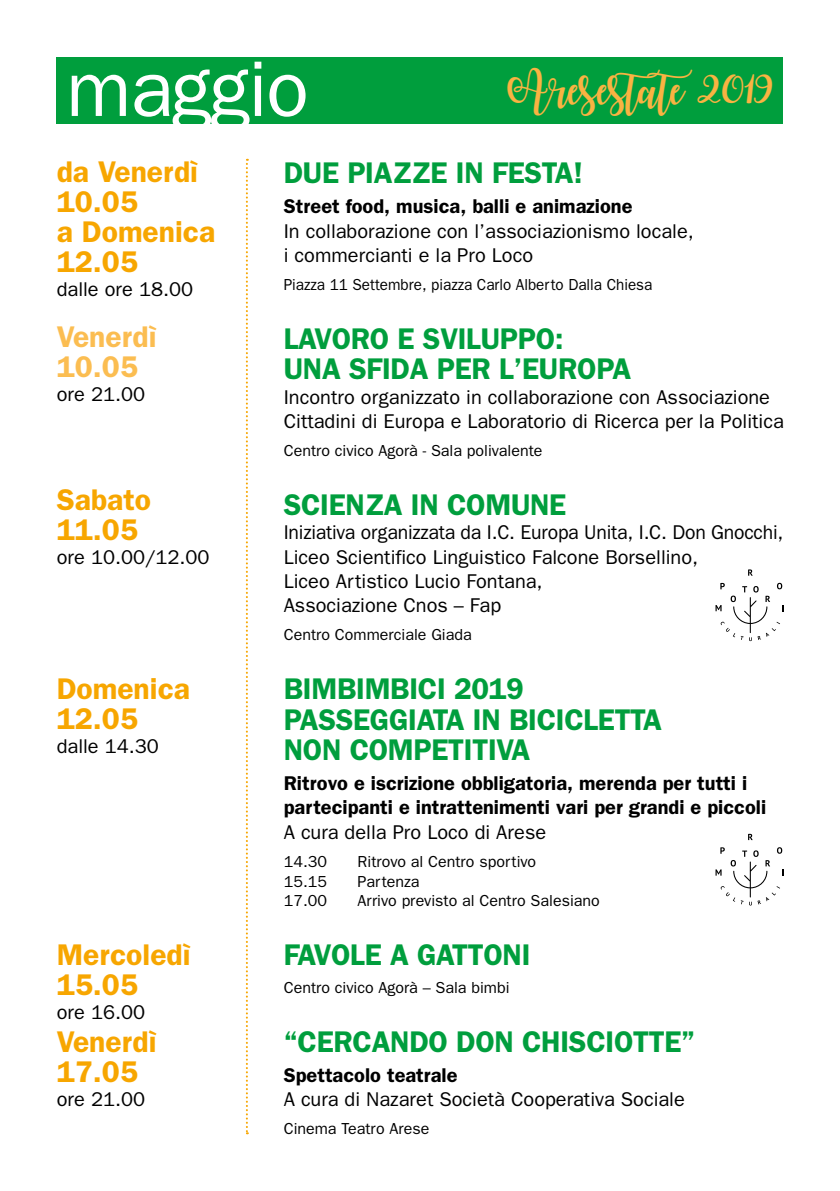
<style>
.page{position:relative;width:840px;height:1191px;background:#fff}
.page>*{position:absolute;margin:0;border:0;box-sizing:border-box;transform-origin:0 0}
.t1{font:79px "Franklin Gothic";letter-spacing:-.015em;color:#fff}
.t2{font:38px "Watermelon Script Demo";color:#f9b342}
.t3{font:600 30px/30.4px "Franklin Gothic";letter-spacing:-.01em;color:#009e3d}
.t4{font:600 30px/30px "Franklin Gothic";color:#f7a600}
.t5{font:600 30px/30px "Franklin Gothic";color:#fbbd51}
.t6{font:20px/24.4px "Franklin Gothic";color:#000}
.t7{font:600 20px/24.4px "Franklin Gothic";color:#000}
.t8{font:16px "Franklin Gothic";color:#000}
.t9{font:16px "Franklin Gothic";color:#000;scale:.95 1}
</style>
<div class="page">
<div style="left:57px;top:57px;width:725px;height:66px;background:#009e3d"></div>
<svg style="left:246px;top:159px;width:2px;height:975px"></svg>
<svg style="left:748px;top:569px;width:4px;height:6px"></svg>
<svg style="left:715px;top:583px;width:67px;height:58px"></svg>
<svg style="left:748px;top:834px;width:4px;height:6px"></svg>
<svg style="left:715px;top:847px;width:67px;height:58px"></svg>
<h1 class="t1" style="left:66px;top:44px;width:244px">maggio</h1>
<h2 class="t2" style="left:507px;top:67px;width:267px">Aresestate 2019</h2>
<h3 class="t4" style="left:57px;top:156px;width:160px">da Venerdì<br>10.05<br>a Domenica<br>12.05</h3>
<p class="t6" style="left:57px;top:277px;width:138px">dalle ore 18.00</p>
<h3 class="t5" style="left:57px;top:321px;width:101px">Venerdì<br>10.05</h3>
<p class="t6" style="left:57px;top:381px;width:90px">ore 21.00</p>
<h3 class="t4" style="left:57px;top:483px;width:96px">Sabato<br>11.05</h3>
<p class="t6" style="left:57px;top:544px;width:154px">ore 10.00/12.00</p>
<h3 class="t4" style="left:57px;top:673px;width:135px">Domenica<br>12.05</h3>
<p class="t6" style="left:57px;top:734px;width:103px">dalle 14.30</p>
<h3 class="t4" style="left:57px;top:938px;width:135px">Mercoledì<br>15.05</h3>
<p class="t6" style="left:57px;top:999px;width:90px">ore 16.00</p>
<h3 class="t4" style="left:57px;top:1025px;width:101px">Venerdì<br>17.05</h3>
<p class="t6" style="left:57px;top:1086px;width:90px">ore 21.00</p>
<h3 class="t3" style="left:283px;top:157px;width:300px">DUE PIAZZE IN FESTA!</h3>
<p class="t7" style="left:283px;top:193px;width:350px">Street food, musica, balli e animazione</p>
<p class="t6" style="left:283px;top:218px;width:411px">In collaborazione con l’associazionismo locale, i commercianti e la Pro Loco</p>
<p class="t9" style="left:283px;top:275px;width:389px">Piazza 11 Settembre, piazza Carlo Alberto Dalla Chiesa</p>
<h3 class="t3" style="left:283px;top:322px;width:349px">LAVORO E SVILUPPO:<br>UNA SFIDA PER L’EUROPA</h3>
<p class="t6" style="left:283px;top:384px;width:501px">Incontro organizzato in collaborazione con Associazione<br>Cittadini di Europa e Laboratorio di Ricerca per la Politica</p>
<p class="t8" style="left:283px;top:441px;width:260px">Centro civico Agorà - Sala polivalente</p>
<h3 class="t3" style="left:283px;top:488px;width:284px">SCIENZA IN COMUNE</h3>
<p class="t6" style="left:283px;top:520px;width:500px">Iniziativa organizzata da I.C. Europa Unita, I.C. Don Gnocchi, Liceo Scientifico Linguistico Falcone Borsellino,<br>Liceo Artistico Lucio Fontana,<br>Associazione Cnos – Fap</p>
<p class="t8" style="left:283px;top:626px;width:189px">Centro Commerciale Giada</p>
<h3 class="t3" style="left:283px;top:673px;width:379px">BIMBIMBICI 2019<br>PASSEGGIATA IN BICICLETTA<br>NON COMPETITIVA</h3>
<p class="t7" style="left:283px;top:770px;width:483px">Ritrovo e iscrizione obbligatoria, merenda per tutti i partecipanti e intrattenimenti vari per grandi e piccoli</p>
<p class="t6" style="left:283px;top:819px;width:264px">A cura della Pro Loco di Arese</p>
<p class="t8" style="left:283px;top:852px;width:45px">14.30</p>
<p class="t8" style="left:357px;top:852px;width:180px">Ritrovo al Centro sportivo</p>
<p class="t8" style="left:283px;top:872px;width:45px">15.15</p>
<p class="t8" style="left:357px;top:872px;width:63px">Partenza</p>
<p class="t8" style="left:283px;top:891px;width:45px">17.00</p>
<p class="t8" style="left:357px;top:891px;width:243px">Arrivo previsto al Centro Salesiano</p>
<h3 class="t3" style="left:283px;top:938px;width:248px">FAVOLE A GATTONI</h3>
<p class="t8" style="left:283px;top:978px;width:227px">Centro civico Agorà – Sala bimbi</p>
<h3 class="t3" style="left:283px;top:1025px;width:413px">“CERCANDO DON CHISCIOTTE”</h3>
<p class="t7" style="left:283px;top:1062px;width:175px">Spettacolo teatrale</p>
<p class="t6" style="left:283px;top:1086px;width:402px">A cura di Nazaret Società Cooperativa Sociale</p>
<p class="t8" style="left:283px;top:1119px;width:147px">Cinema Teatro Arese</p>
</div>
